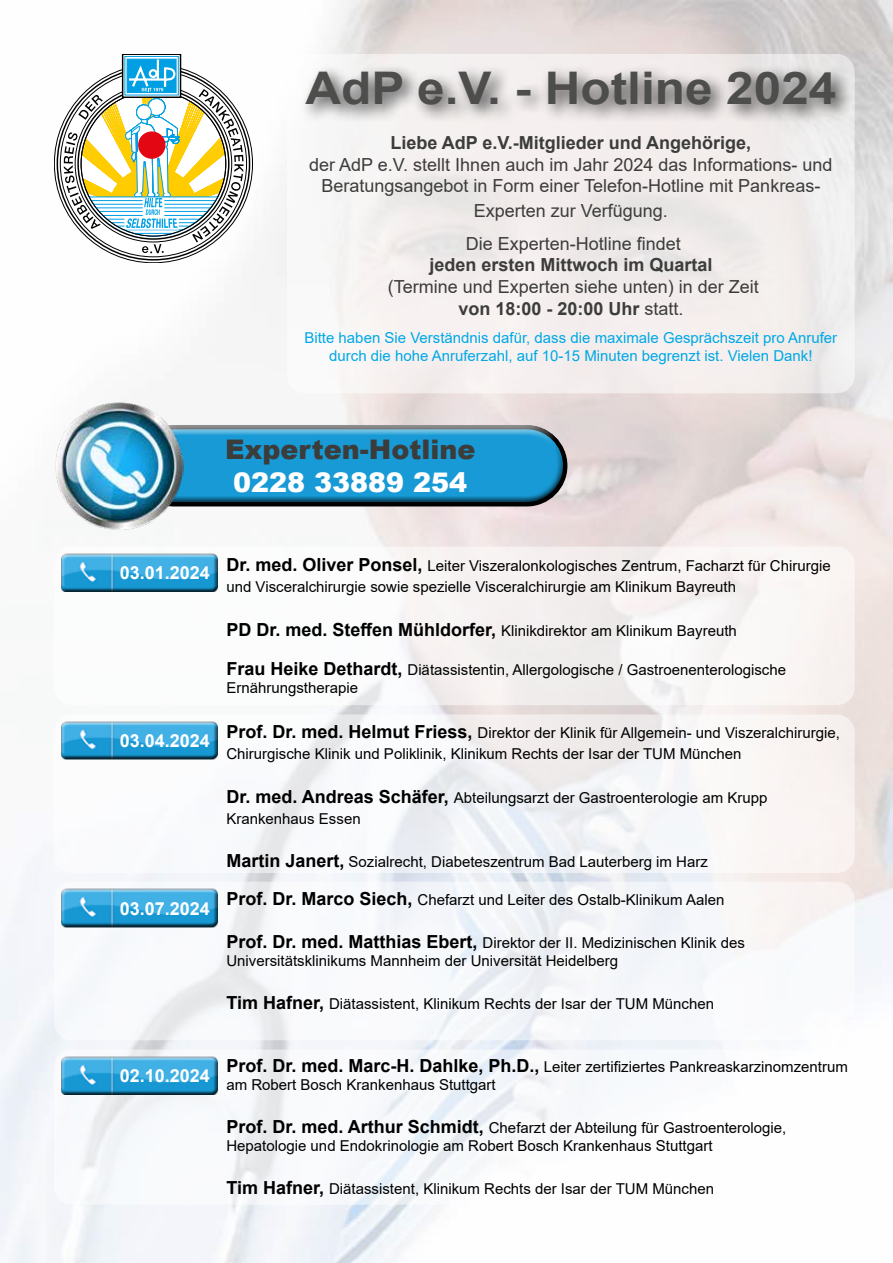
<style>
.page{position:relative;width:893px;height:1263px;background:#fff}
.page>*{position:absolute;margin:0;border:0;box-sizing:border-box;transform-origin:0 0}
.t1{font:700 45px "Arial";color:#4d4d4c;scale:1.1 1}
.t2{font:900 27px "Arial";color:#3c3c3b}
.t3{font:900 27px "Arial";color:#fff}
.t4{font:18px/21.6px "Arial";color:#3c3c3b;text-align:center}
.t5{font:700 18px "Arial";color:#3c3c3b}
.t6{font:700 18px "Arial";color:#fff}
.t7{font:15px/18px "Arial";color:#000}
.t8{font:15px/18px "Arial";color:#00a8e7;text-align:center}
.s1{font-weight:700}
.s2{font-weight:700;font-size:18px}
</style>
<div class="page">
<img style="left:0;top:0;width:893px;height:1263px">
<div style="left:54px;top:1049px;width:801px;height:156px;background:#fff;border-radius:18px"></div>
<svg style="left:54px;top:882px;width:801px;height:158px"></svg>
<svg style="left:54px;top:714px;width:801px;height:159px"></svg>
<div style="left:54px;top:547px;width:801px;height:158px;background:#faf7f7;border-radius:18px"></div>
<div style="left:132px;top:424px;width:437px;height:59px;background:#fff;opacity:.75"></div>
<div style="left:132px;top:437px;width:437px;height:71px;background:#000;opacity:.75"></div>
<div style="left:287px;top:54px;width:568px;height:339px;background:#f4efee;border-radius:18px"></div>
<div style="left:300px;top:63px;width:555px;height:61px;background:#000;opacity:.75"></div>
<div style="left:59px;top:552px;width:160px;height:38px;background:#fff;opacity:.75"></div>
<div style="left:59px;top:554px;width:160px;height:39px;background:#000;opacity:.75"></div>
<div style="left:59px;top:887px;width:160px;height:39px;background:#fff;opacity:.75"></div>
<div style="left:59px;top:890px;width:160px;height:38px;background:#000;opacity:.75"></div>
<div style="left:59px;top:720px;width:160px;height:38px;background:#fff;opacity:.75"></div>
<div style="left:59px;top:722px;width:160px;height:39px;background:#000;opacity:.75"></div>
<div style="left:59px;top:1055px;width:160px;height:38px;background:#fff;opacity:.75"></div>
<div style="left:59px;top:1057px;width:160px;height:39px;background:#000;opacity:.75"></div>
<img style="left:54px;top:401px;width:129px;height:130px">
<div style="left:122px;top:54px;width:59px;height:44px;border:1px solid #000"></div>
<div style="left:124px;top:56px;width:55px;height:39px;border:1px solid #009fe3"></div>
<svg style="left:64px;top:57px;width:180px;height:196px"></svg>
<div style="left:138px;top:131px;width:27px;height:28px;background:#e30613;border-radius:50%"></div>
<h1 class="t1" style="left:305px;top:57px;width:484px">AdP e.V. - Hotline 2024</h1>
<p class="t5" style="left:390px;top:130px;width:362px">Liebe AdP e.V.-Mitglieder und Angehörige,</p>
<p class="t4" style="left:309px;top:153px;width:525px">der AdP e.V. stellt Ihnen auch im Jahr 2024 das Informations- und<br>Beratungsangebot in Form einer Telefon-Hotline mit Pankreas-</p>
<p class="t4" style="left:466px;top:195px;width:217px;line-height:32.4px">Experten zur Verfügung.<br>Die Experten-Hotline findet</p>
<p class="t5" style="left:429px;top:252px;width:285px">jeden ersten Mittwoch im Quartal</p>
<p class="t4" style="left:388px;top:276px;width:373px">(Termine und Experten siehe unten) in der Zeit <span class="s1">von 18:00 - 20:00 Uhr</span> statt.</p>
<p class="t8" style="left:304px;top:329px;width:534px">Bitte haben Sie Verständnis dafür, dass die maximale Gesprächszeit pro Anrufer durch die hohe Anruferzahl, auf 10-15 Minuten begrenzt ist. Vielen Dank!</p>
<h2 class="t2" style="left:225px;top:430px;width:252px">Experten-Hotline</h2>
<h2 class="t3" style="left:233px;top:462px;width:236px">0228 33889 254</h2>
<p class="t6" style="left:120px;top:560px;width:92px">03.01.2024</p>
<p class="t6" style="left:120px;top:728px;width:92px">03.04.2024</p>
<p class="t6" style="left:120px;top:895px;width:92px">03.07.2024</p>
<p class="t7" style="left:226px;top:555px;width:606px;line-height:21.6px"><span class="s2">Dr. med. Oliver Ponsel,</span> Leiter Viszeralonkologisches Zentrum, Facharzt für Chirurgie und Visceralchirurgie sowie spezielle Visceralchirurgie am Klinikum Bayreuth</p>
<p class="t7" style="left:226px;top:621px;width:512px"><span class="s2">PD Dr. med. Steffen Mühldorfer,</span> Klinikdirektor am Klinikum Bayreuth</p>
<p class="t7" style="left:226px;top:661px;width:561px"><span class="s2">Frau Heike Dethardt,</span> Diätassistentin, Allergologische / Gastroenenterologische<br>Ernährungstherapie</p>
<p class="t7" style="left:226px;top:722px;width:615px;line-height:21.6px"><span class="s2">Prof. Dr. med. Helmut Friess,</span> Direktor der Klinik für Allgemein- und Viszeralchirurgie,<br>Chirurgische Klinik und Poliklinik, Klinikum Rechts der Isar der TUM München</p>
<p class="t7" style="left:226px;top:786px;width:542px;line-height:21.6px"><span class="s2">Dr. med. Andreas Schäfer,</span> Abteilungsarzt der Gastroenterologie am Krupp<br>Krankenhaus Essen</p>
<p class="t7" style="left:226px;top:853px;width:483px"><span class="s2">Martin Janert,</span> Sozialrecht, Diabeteszentrum Bad Lauterberg im Harz</p>
<p class="t7" style="left:226px;top:890px;width:499px"><span class="s2">Prof. Dr. Marco Siech,</span> Chefarzt und Leiter des Ostalb-Klinikum Aalen</p>
<p class="t7" style="left:226px;top:934px;width:520px"><span class="s2">Prof. Dr. med. Matthias Ebert,</span> Direktor der II. Medizinischen Klinik des<br>Universitätsklinikums Mannheim der Universität Heidelberg</p>
<p class="t7" style="left:226px;top:995px;width:489px"><span class="s2">Tim Hafner,</span> Diätassistent, Klinikum Rechts der Isar der TUM München</p>
<p class="t6" style="left:120px;top:1063px;width:92px">02.10.2024</p>
<p class="t7" style="left:226px;top:1058px;width:623px"><span class="s2">Prof. Dr. med. Marc-H. Dahlke, Ph.D.,</span> Leiter zertifiziertes Pankreaskarzinomzentrum am Robert Bosch Krankenhaus Stuttgart</p>
<p class="t7" style="left:226px;top:1119px;width:562px"><span class="s2">Prof. Dr. med. Arthur Schmidt,</span> Chefarzt der Abteilung für Gastroenterologie,<br>Hepatologie und Endokrinologie am Robert Bosch Krankenhaus Stuttgart</p>
<p class="t7" style="left:226px;top:1180px;width:489px"><span class="s2">Tim Hafner,</span> Diätassistent, Klinikum Rechts der Isar der TUM München</p>
</div>
